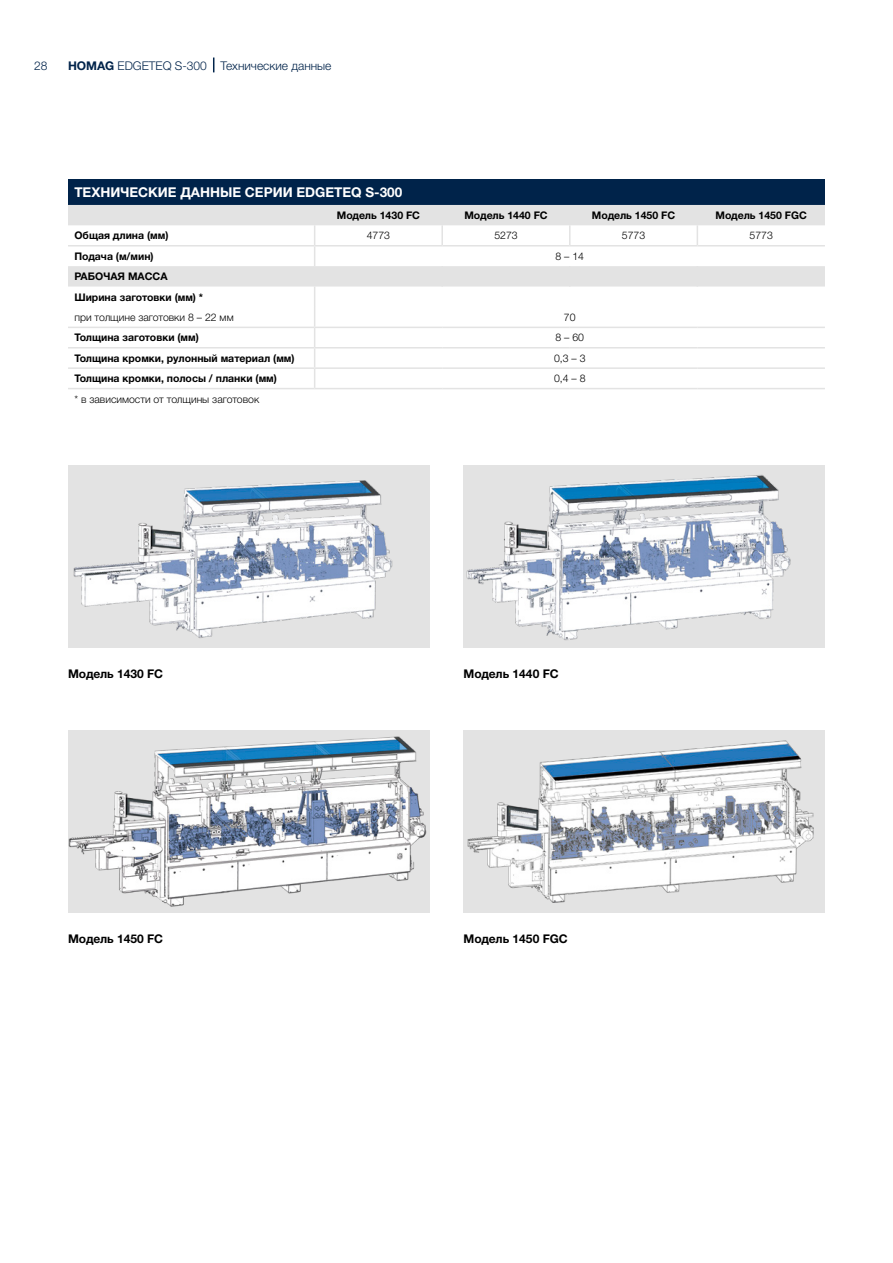
<style>
.page{position:relative;width:893px;height:1263px;background:#fff}
.page>*{position:absolute;margin:0;border:0;box-sizing:border-box;transform-origin:0 0}
.Tabelle_9Pt_light_OR{font:700 13.5px "Helvetica Neue LTW1 G";color:#fff}
.Text_Bild_8Pt_11_5pt{font:700 12px "Helvetica Neue LTW1 G";color:#000}
._01_Musterseiten_Rub{font:300 12px "Helvetica Neue LTW1 G";color:#00234a}
.Tabelle_7Pt_light_bl{font:700 10.5px "Helvetica Neue LTW1 G";color:#000}
.Tabelle_7Pt_light_bl-2{font:300 10.5px "Helvetica Neue LTW1 G";color:#000}
.Tabelle_7Pt_light__z{font:300 10.5px "Helvetica Neue LTW1 G";color:#000}
.s1{font-weight:700}
</style>
<div class="page">
<div style="left:68px;top:465px;width:361px;height:183px;background:#e3e3e3"></div>
<img style="left:73px;top:480px;width:320px;height:158px">
<div style="left:463px;top:730px;width:362px;height:183px;background:#e3e3e3"></div>
<img style="left:468px;top:741px;width:345px;height:161px">
<div style="left:463px;top:465px;width:362px;height:183px;background:#e3e3e3"></div>
<img style="left:466px;top:475px;width:325px;height:166px">
<img style="left:68px;top:730px;width:361px;height:183px">
<svg style="left:213px;top:58px;width:1px;height:14px"></svg>
<div style="left:68px;top:179px;width:757px;height:26px;background:#00234a"></div>
<svg style="left:68px;top:205px;width:757px;height:82px"></svg>
<hr style="left:441px;top:225px;width:2px;height:20px;background:#e3e3e3">
<hr style="left:569px;top:225px;width:2px;height:20px;background:#e3e3e3">
<svg style="left:697px;top:225px;width:1px;height:20px"></svg>
<hr style="left:68px;top:245px;width:247px;height:1px;background:#e3e3e3">
<svg style="left:314px;top:225px;width:1px;height:41px"></svg>
<hr style="left:315px;top:245px;width:127px;height:1px;background:#e3e3e3">
<hr style="left:442px;top:245px;width:128px;height:1px;background:#e3e3e3">
<hr style="left:570px;top:245px;width:127px;height:1px;background:#e3e3e3">
<hr style="left:697px;top:245px;width:128px;height:1px;background:#e3e3e3">
<hr style="left:441px;top:266px;width:2px;height:21px;background:#e3e3e3">
<hr style="left:569px;top:266px;width:2px;height:21px;background:#e3e3e3">
<svg style="left:697px;top:266px;width:1px;height:21px"></svg>
<hr style="left:68px;top:327px;width:247px;height:1px;background:#e3e3e3">
<hr style="left:315px;top:327px;width:127px;height:1px;background:#e3e3e3">
<hr style="left:442px;top:327px;width:128px;height:1px;background:#e3e3e3">
<hr style="left:570px;top:327px;width:127px;height:1px;background:#e3e3e3">
<hr style="left:697px;top:327px;width:128px;height:1px;background:#e3e3e3">
<hr style="left:68px;top:347px;width:247px;height:1px;background:#e3e3e3">
<hr style="left:315px;top:347px;width:127px;height:1px;background:#e3e3e3">
<hr style="left:442px;top:347px;width:128px;height:1px;background:#e3e3e3">
<hr style="left:570px;top:347px;width:127px;height:1px;background:#e3e3e3">
<hr style="left:697px;top:347px;width:128px;height:1px;background:#e3e3e3">
<hr style="left:68px;top:367px;width:247px;height:2px;background:#e3e3e3">
<hr style="left:315px;top:367px;width:127px;height:2px;background:#e3e3e3">
<hr style="left:442px;top:367px;width:128px;height:2px;background:#e3e3e3">
<hr style="left:570px;top:367px;width:127px;height:2px;background:#e3e3e3">
<hr style="left:697px;top:367px;width:128px;height:2px;background:#e3e3e3">
<hr style="left:68px;top:388px;width:247px;height:1px;background:#e3e3e3">
<hr style="left:315px;top:388px;width:127px;height:1px;background:#e3e3e3">
<hr style="left:442px;top:388px;width:128px;height:1px;background:#e3e3e3">
<hr style="left:570px;top:388px;width:127px;height:1px;background:#e3e3e3">
<hr style="left:697px;top:388px;width:128px;height:1px;background:#e3e3e3">
<svg style="left:314px;top:287px;width:1px;height:101px"></svg>
<p class="_01_Musterseiten_Rub" style="left:34px;top:58px;width:15px">28</p>
<p class="_01_Musterseiten_Rub" style="left:68px;top:58px;width:265px"><span class="s1">HOMAG</span> EDGETEQ S-300 Технические данные</p>
<p class="Tabelle_9Pt_light_OR" style="left:74px;top:184px;width:329px">ТЕХНИЧЕСКИЕ ДАННЫЕ СЕРИИ EDGETEQ S-300</p>
<p class="Tabelle_7Pt_light_bl" style="left:337px;top:209px;width:85px">Модель 1430 FC</p>
<p class="Tabelle_7Pt_light_bl" style="left:464px;top:209px;width:85px">Модель 1440 FC</p>
<p class="Tabelle_7Pt_light_bl" style="left:592px;top:209px;width:85px">Модель 1450 FC</p>
<p class="Tabelle_7Pt_light_bl" style="left:715px;top:209px;width:93px">Модель 1450 FGC</p>
<p class="Tabelle_7Pt_light_bl" style="left:74px;top:229px;width:96px">Общая длина (мм)</p>
<p class="Tabelle_7Pt_light_bl-2" style="left:367px;top:229px;width:25px">4773</p>
<p class="Tabelle_7Pt_light_bl-2" style="left:494px;top:229px;width:25px">5273</p>
<p class="Tabelle_7Pt_light_bl-2" style="left:622px;top:229px;width:25px">5773</p>
<p class="Tabelle_7Pt_light_bl-2" style="left:749px;top:229px;width:25px">5773</p>
<p class="Tabelle_7Pt_light_bl" style="left:74px;top:249px;width:81px">Подача (м/мин)</p>
<p class="Tabelle_7Pt_light__z" style="left:555px;top:250px;width:30px">8 – 14</p>
<p class="Tabelle_7Pt_light_bl" style="left:74px;top:270px;width:95px">РАБОЧАЯ МАССА</p>
<p class="Tabelle_7Pt_light_bl" style="left:74px;top:290px;width:130px">Ширина заготовки (мм) *</p>
<p class="Tabelle_7Pt_light_bl-2" style="left:74px;top:311px;width:161px">при толщине заготовки 8 – 22 мм</p>
<p class="Tabelle_7Pt_light__z" style="left:564px;top:311px;width:13px">70</p>
<p class="Tabelle_7Pt_light_bl" style="left:74px;top:331px;width:126px">Толщина заготовки (мм)</p>
<p class="Tabelle_7Pt_light__z" style="left:555px;top:331px;width:30px">8 – 60</p>
<p class="Tabelle_7Pt_light_bl" style="left:74px;top:351px;width:222px">Толщина кромки, рулонный материал (мм)</p>
<p class="Tabelle_7Pt_light__z" style="left:554px;top:352px;width:33px">0,3 – 3</p>
<p class="Tabelle_7Pt_light_bl" style="left:74px;top:372px;width:204px">Толщина кромки, полосы / планки (мм)</p>
<p class="Tabelle_7Pt_light__z" style="left:554px;top:372px;width:33px">0,4 – 8</p>
<p class="Tabelle_7Pt_light_bl-2" style="left:74px;top:392px;width:186px">* в зависимости от толщины заготовок</p>
<p class="Text_Bild_8Pt_11_5pt" style="left:68px;top:667px;width:97px">Модель 1430 FC</p>
<p class="Text_Bild_8Pt_11_5pt" style="left:463px;top:667px;width:97px">Модель 1440 FC</p>
<p class="Text_Bild_8Pt_11_5pt" style="left:68px;top:931px;width:97px">Модель 1450 FC</p>
<p class="Text_Bild_8Pt_11_5pt" style="left:463px;top:931px;width:106px">Модель 1450 FGC</p>
</div>
